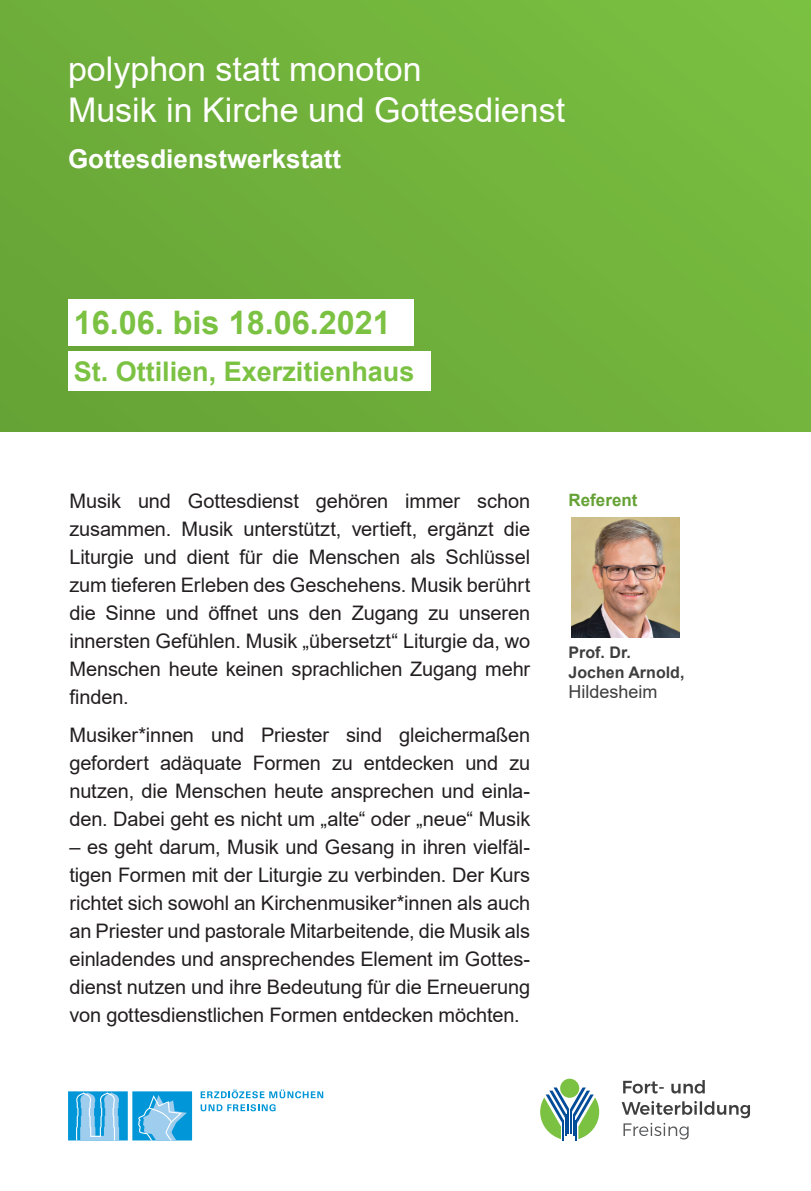
<style>
.page{position:relative;width:811px;height:1191px;background:#fff}
.page>*{position:absolute;margin:0;border:0;box-sizing:border-box;transform-origin:0 0}
.Überschrift_1{font:34px "Arial";color:#fff}
.Datum{font:700 32.4px "Arial";color:#7bc142}
.Haus{font:700 27px "Arial";color:#7bc142}
.Überschrift_2{font:700 26px "Arial";color:#fff}
.Text{font:20px/28px "Arial";letter-spacing:-.005em;color:#231f20;text-align:justify}
.Text-2{font:18px "Arial";color:#3e3e3f}
.Überschrift_klein{font:700 17px "Arial";color:#65a235}
.Text-3{font:700 16px/20px "Arial";color:#3e3e3f}
</style>
<div class="page">
<div style="left:0;top:0;width:811px;height:431px;background:#71b23c"></div>
<div style="left:68px;top:299px;width:346px;height:46px;background:#fff"></div>
<div style="left:68px;top:352px;width:363px;height:39px;background:#fff"></div>
<img style="left:571px;top:518px;width:108px;height:119px">
<svg style="left:201px;top:1089px;width:122px;height:9px"></svg>
<svg style="left:201px;top:1104px;width:75px;height:7px"></svg>
<div style="left:68px;top:1091px;width:60px;height:49px;background:#0196d7"></div>
<svg style="left:76px;top:1092px;width:43px;height:48px"></svg>
<div style="left:132px;top:1091px;width:60px;height:49px;background:#0196d7"></div>
<svg style="left:138px;top:1095px;width:49px;height:45px"></svg>
<hr style="left:562px;top:1120px;width:2px;height:20px;background:#014c98">
<hr style="left:575px;top:1120px;width:2px;height:20px;background:#014c98">
<div style="left:560px;top:1078px;width:19px;height:19px;background:#7bc142;border-radius:50%"></div>
<svg style="left:540px;top:1087px;width:59px;height:52px"></svg>
<svg style="left:621px;top:1101px;width:129px;height:38px"></svg>
<svg style="left:623px;top:1080px;width:82px;height:13px"></svg>
<p class="Überschrift_1" style="left:68px;top:46px;width:355px">polyphon statt monoton</p>
<p class="Überschrift_1" style="left:68px;top:87px;width:499px">Musik in Kirche und Gottesdienst</p>
<p class="Überschrift_2" style="left:68px;top:141px;width:275px">Gottesdienstwerkstatt</p>
<p class="Datum" style="left:74px;top:300px;width:319px">16.06. bis 18.06.2021</p>
<p class="Haus" style="left:74px;top:353px;width:342px">St. Ottilien, Exerzitienhaus</p>
<p class="Text" style="left:69px;top:487px;width:462px">Musik und Gottesdienst gehören immer schon zusammen. Musik unterstützt, vertieft, ergänzt die Liturgie und dient für die Menschen als Schlüssel zum tieferen Erleben des Geschehens. Musik berührt die Sinne und öffnet uns den Zugang zu unseren innersten Gefühlen. Musik „übersetzt“ Liturgie da, wo Menschen heute keinen sprachlichen Zugang mehr finden.</p>
<p class="Text" style="left:69px;top:721px;width:462px">Musiker*innen und Priester sind gleichermaßen gefordert adäquate Formen zu entdecken und zu nutzen, die Menschen heute ansprechen und einla&shy;den. Dabei geht es nicht um „alte“ oder „neue“ Musik</p>
<p class="Text" style="left:69px;top:833px;width:462px">– es geht darum, Musik und Gesang in ihren vielfäl&shy;tigen Formen mit der Liturgie zu verbinden. Der Kurs richtet sich sowohl an Kirchenmusiker*innen als auch an Priester und pastorale Mitarbeitende, die Musik als einladendes und ansprechendes Element im Gottes&shy;dienst nutzen und ihre Bedeutung für die Erneuerung von gottesdienstlichen Formen entdecken möchten.</p>
<p class="Überschrift_klein" style="left:568px;top:488px;width:70px">Referent</p>
<p class="Text-3" style="left:568px;top:642px;width:117px">Prof. Dr.<br>Jochen Arnold,</p>
<p class="Text-2" style="left:568px;top:679px;width:91px">Hildesheim</p>
</div>
